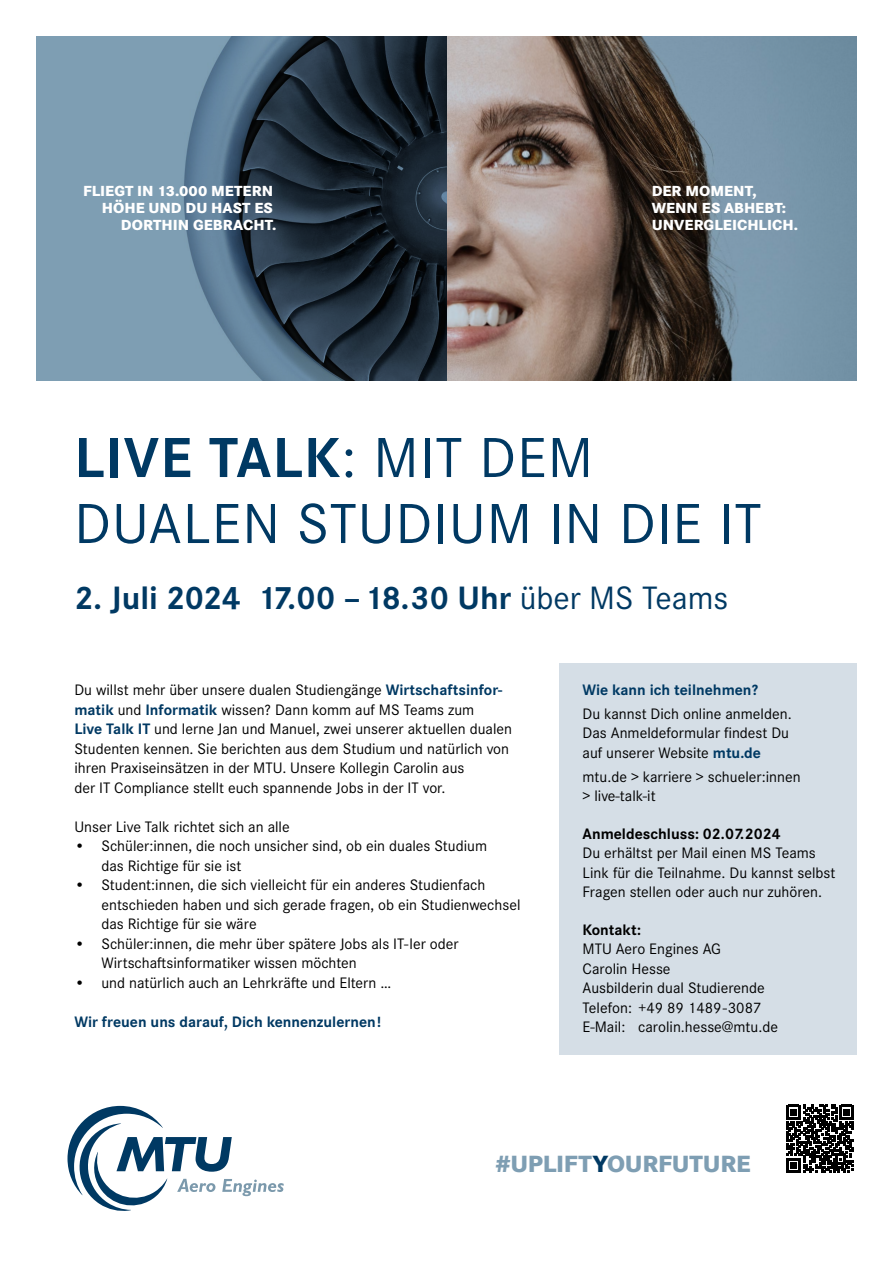
<style>
.page{position:relative;width:893px;height:1263px;background:#fff}
.page>*{position:absolute;margin:0;border:0;box-sizing:border-box;transform-origin:0 0}
.t1{font:58.5px "Corporate S Pro";letter-spacing:.02em;color:#003963}
.t2{font:700 58.5px "Corporate S";letter-spacing:.02em;color:#003963}
.t3{font:700 33.6px "Corporate S";color:#003963}
.t4{font:800 24.3px "Corporate S Pro";letter-spacing:-.01em;color:#7e9eb3}
.t5{font:15.75px/19.5px "Corporate S Pro";color:#000}
.t6{font:700 15.75px "Corporate S";color:#003963}
.t7{font:700 15.75px "Corporate S";color:#000}
.t8{font:800 15.15px/17.2px "Corporate S Pro";color:#fff}
.s1{font-family:"Corporate S Pro";font-weight:400}
.s2{font-family:"Corporate S";font-weight:700;color:#003963}
.s3{color:#003963}
</style>
<div class="page">
<img style="left:447px;top:36px;width:410px;height:345px">
<svg style="left:36px;top:36px;width:410px;height:345px;background:#4d6576"></svg>
<svg style="left:68px;top:1106px;width:216px;height:105px"></svg>
<div style="left:559px;top:663px;width:298px;height:391px;background:#d5dee6"></div>
<svg style="left:787px;top:1105px;width:67px;height:67px"></svg>
<p class="t8" style="left:83px;top:181px;width:195px;text-align:right">FLIEGT IN 13.000 METERN<br>HÖHE UND DU HAST ES<br>DORTHIN GEBRACHT.</p>
<p class="t8" style="left:652px;top:181px;width:148px">DER MOMENT,<br>WENN ES ABHEBT:<br>UNVERGLEICHLICH.</p>
<h1 class="t2" style="left:74px;top:411px;width:520px">LIVE TALK<span class="s1">: MIT DEM</span></h1>
<h1 class="t1" style="left:74px;top:481px;width:689px">DUALEN STUDIUM IN DIE IT</h1>
<h2 class="t3" style="left:74px;top:572px;width:655px">2. Juli 2024 17.00 – 18.30 Uhr <span class="s1">über MS Teams</span></h2>
<p class="t5" style="left:74px;top:679px;width:439px">Du willst mehr über unsere dualen Studiengänge <span class="s2">Wirtschaftsinfor&shy;matik</span> und <span class="s2">Informatik</span> wissen? Dann komm auf MS Teams zum<br><span class="s2">Live Talk IT</span> und lerne Jan und Manuel, zwei unserer aktuellen dualen Studenten kennen. Sie berichten aus dem Studium und natürlich von ihren Praxiseinsätzen in der MTU. Unsere Kollegin Carolin aus<br>der IT Compliance stellt euch spannende Jobs in der IT vor.</p>
<p class="t5" style="left:74px;top:815px;width:217px">Unser Live Talk richtet sich an alle</p>
<p class="t5" style="left:101px;top:835px;width:387px;text-indent:-27px">• Schüler:innen, die noch unsicher sind, ob ein duales Studium das Richtige für sie ist</p>
<p class="t5" style="left:101px;top:874px;width:421px;text-indent:-27px">• Student:innen, die sich vielleicht für ein anderes Studienfach entschieden haben und sich gerade fragen, ob ein Studienwechsel das Richtige für sie wäre</p>
<p class="t5" style="left:101px;top:932px;width:359px;text-indent:-27px">• Schüler:innen, die mehr über spätere Jobs als IT-ler oder<br>Wirtschaftsinformatiker wissen möchten</p>
<p class="t5" style="left:74px;top:971px;width:318px">• und natürlich auch an Lehrkräfte und Eltern …</p>
<p class="t6" style="left:74px;top:1009px;width:308px">Wir freuen uns darauf, Dich kennenzulernen!</p>
<p class="t6" style="left:583px;top:677px;width:177px">Wie kann ich teilnehmen?</p>
<p class="t5" style="left:583px;top:703px;width:211px">Du kannst Dich online anmelden.<br>Das Anmeldeformular findest Du auf unserer Website <span class="s2">mtu.de</span></p>
<p class="t5" style="left:583px;top:765px;width:220px">mtu.de &gt; karriere &gt; schueler:innen &gt; live-talk-it</p>
<p class="t7" style="left:583px;top:821px;width:200px">Anmeldeschluss: 02.07.2024</p>
<p class="t5" style="left:583px;top:842px;width:254px">Du erhältst per Mail einen MS Teams<br>Link für die Teilnahme. Du kannst selbst<br>Fragen stellen oder auch nur zuhören.</p>
<p class="t7" style="left:583px;top:917px;width:60px">Kontakt:</p>
<p class="t5" style="left:583px;top:938px;width:197px">MTU Aero Engines AG<br>Carolin Hesse<br>Ausbilderin dual Studierende<br>Telefon: +49 89 1489-3087<br>E-Mail: carolin.hesse@mtu.de</p>
<h3 class="t4" style="left:496px;top:1144px;width:256px">#UPLIFT<span class="s3">Y</span>OURFUTURE</h3>
</div>
